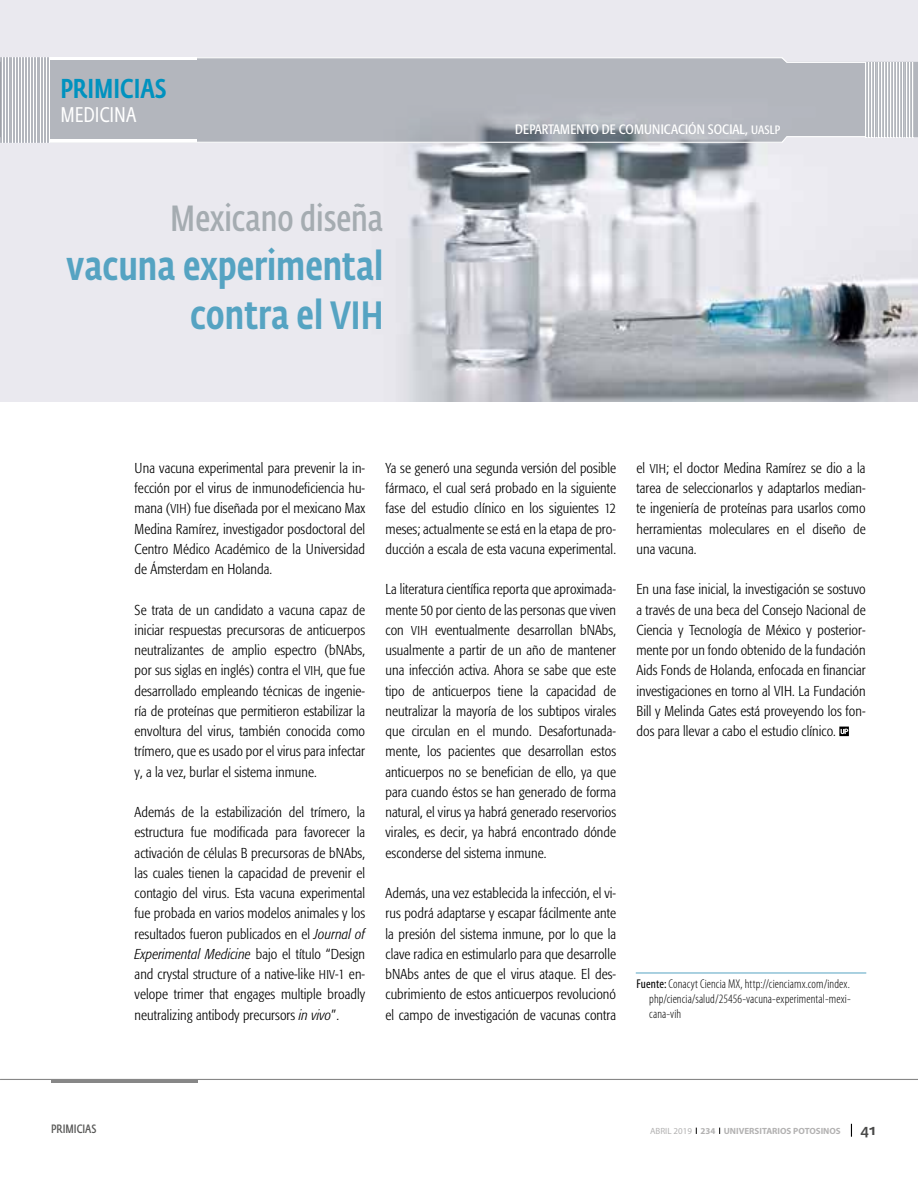
<style>
.page{position:relative;width:918px;height:1188px;background:#fff}
.page>*{position:absolute;margin:0;border:0;box-sizing:border-box;transform-origin:0 0}
.t1{font:500 40.5px/48.6px "Fedra Sans Cond Std";color:#55a3c2;text-align:right}
.t2{font:600 36px "Fedra Sans Cond Std";color:#a5acb1}
.t3{font:500 27px "Fedra Sans Cond Std";color:#0092bf}
.t4{font:21px "Fedra Sans Cond Std";color:#fff}
.t5{font:700 15px "Daxline Pro";color:#4a4a49}
.t6{font:300 condensed 14.25px/20.2px "Formata";letter-spacing:.005em;color:#000;text-align:justify}
.t7{font:condensed 13.5px "Formata";color:#fff}
.t8{font:300 condensed 12.75px/15.3px "Myriad Pro";letter-spacing:.01em;color:#000;text-align:justify}
.t9{font:600 12px "Fedra Sans Cond Std";color:#575756}
.t10{font:700 9px "Myriad Pro";color:#b3b2b2}
.s1{font-size:39px}
.s2{font-size:12px}
.s3{font-size:12.75px}
.s4{font-style:italic}
.s5{font-weight:400}
</style>
<div class="page">
<svg style="left:851px;top:1124px;width:1px;height:13px"></svg>
<img style="left:0;top:0;width:918px;height:402px">
<hr style="left:0;top:1079px;width:918px;height:1px;background:#878787">
<hr style="left:51px;top:1080px;width:147px;height:3px;background:#878787">
<div style="left:0;top:57px;width:918px;height:86px;background:#b3b6bd"></div>
<hr style="left:37px;top:57px;width:1px;height:86px;background:#fff">
<hr style="left:49px;top:57px;width:1px;height:86px;background:#fff">
<hr style="left:33px;top:57px;width:1px;height:86px;background:#fff">
<hr style="left:46px;top:57px;width:1px;height:86px;background:#fff">
<hr style="left:30px;top:57px;width:1px;height:86px;background:#fff">
<hr style="left:43px;top:57px;width:1px;height:86px;background:#fff">
<hr style="left:27px;top:57px;width:1px;height:86px;background:#fff">
<hr style="left:40px;top:57px;width:1px;height:86px;background:#fff">
<hr style="left:24px;top:57px;width:1px;height:86px;background:#fff">
<hr style="left:21px;top:57px;width:1px;height:86px;background:#fff">
<hr style="left:18px;top:57px;width:1px;height:86px;background:#fff">
<hr style="left:15px;top:57px;width:1px;height:86px;background:#fff">
<hr style="left:12px;top:57px;width:1px;height:86px;background:#fff">
<hr style="left:9px;top:57px;width:1px;height:86px;background:#fff">
<hr style="left:5px;top:57px;width:1px;height:86px;background:#fff">
<hr style="left:2px;top:57px;width:1px;height:86px;background:#fff">
<svg style="left:50px;top:136px;width:817px;height:7px;background:#b9bdc3"></svg>
<svg style="left:50px;top:57px;width:817px;height:6px"></svg>
<hr style="left:50px;top:140px;width:147px;height:2px;background:#fff">
<hr style="left:899px;top:62px;width:1px;height:75px;background:#fff">
<hr style="left:912px;top:62px;width:1px;height:75px;background:#fff">
<hr style="left:896px;top:62px;width:1px;height:75px;background:#fff">
<hr style="left:909px;top:62px;width:1px;height:75px;background:#fff">
<hr style="left:893px;top:62px;width:1px;height:75px;background:#fff">
<hr style="left:906px;top:62px;width:1px;height:75px;background:#fff">
<hr style="left:890px;top:62px;width:1px;height:75px;background:#fff">
<hr style="left:903px;top:62px;width:1px;height:75px;background:#fff">
<hr style="left:887px;top:62px;width:1px;height:75px;background:#fff">
<hr style="left:884px;top:62px;width:1px;height:75px;background:#fff">
<hr style="left:881px;top:62px;width:1px;height:75px;background:#fff">
<hr style="left:878px;top:62px;width:1px;height:75px;background:#fff">
<hr style="left:875px;top:62px;width:1px;height:75px;background:#fff">
<hr style="left:871px;top:62px;width:1px;height:75px;background:#fff">
<hr style="left:868px;top:62px;width:1px;height:75px;background:#fff">
<hr style="left:865px;top:62px;width:1px;height:75px;background:#fff">
<svg style="left:839px;top:727px;width:10px;height:9px"></svg>
<hr style="left:636px;top:973px;width:230px;height:1px;background:#55a3c2">
<h3 class="t3" style="left:60px;top:73px;width:108px">PRIMICIAS</h3>
<h3 class="t4" style="left:60px;top:102px;width:77px">MEDICINA</h3>
<h2 class="t2" style="left:170px;top:197px;width:215px">Mexicano diseña</h2>
<h1 class="t1" style="left:67px;top:242px;width:318px">vacuna experimental contra el <span class="s1">VIH</span></h1>
<p class="t7" style="left:515px;top:121px;width:267px">DEPARTAMENTO DE COMUNICACIÓN SOCIAL, <span class="s2">UASLP</span></p>
<p class="t6" style="left:135px;top:458px;width:232px">Una vacuna experimental para prevenir la in&shy;fección por el virus de inmunodeficiencia hu&shy;mana (<span class="s3">VIH</span>) fue diseñada por el mexicano Max Medina Ramírez, investigador posdoctoral del Centro Médico Académico de la Universidad de Ámsterdam en Holanda.</p>
<p class="t6" style="left:135px;top:600px;width:232px">Se trata de un candidato a vacuna capaz de iniciar respuestas precursoras de anticuerpos neutralizantes de amplio espectro (bNAbs, por sus siglas en inglés) contra el <span class="s3">VIH</span>, que fue desarrollado empleando técnicas de ingenie&shy;ría de proteínas que permitieron estabilizar la envoltura del virus, también conocida como trímero, que es usado por el virus para infectar y, a la vez, burlar el sistema inmune.</p>
<p class="t6" style="left:135px;top:802px;width:232px">Además de la estabilización del trímero, la estructura fue modificada para favorecer la activación de células B precursoras de bNAbs, las cuales tienen la capacidad de prevenir el contagio del virus. Esta vacuna experimental fue probada en varios modelos animales y los resultados fueron publicados en el <span class="s4">Journal of Experimental Medicine</span> bajo el título “Design and crystal structure of a native-like <span class="s3">HIV</span>-1 en&shy;velope trimer that engages multiple broadly neutralizing antibody precursors <span class="s4">in vivo</span>”.</p>
<p class="t6" style="left:386px;top:458px;width:232px">Ya se generó una segunda versión del posible fármaco, el cual será probado en la siguiente fase del estudio clínico en los siguientes 12 meses; actualmente se está en la etapa de pro&shy;ducción a escala de esta vacuna experimental.</p>
<p class="t6" style="left:386px;top:579px;width:232px">La literatura científica reporta que aproximada&shy;mente 50 por ciento de las personas que viven con <span class="s3">VIH</span> eventualmente desarrollan bNAbs, usualmente a partir de un año de mantener una infección activa. Ahora se sabe que este tipo de anticuerpos tiene la capacidad de neutralizar la mayoría de los subtipos virales que circulan en el mundo. Desafortunada&shy;mente, los pacientes que desarrollan estos anticuerpos no se benefician de ello, ya que para cuando éstos se han generado de forma natural, el virus ya habrá generado reservorios virales, es decir, ya habrá encontrado dónde esconderse del sistema inmune.</p>
<p class="t6" style="left:386px;top:883px;width:232px">Además, una vez establecida la infección, el vi&shy;rus podrá adaptarse y escapar fácilmente ante la presión del sistema inmune, por lo que la clave radica en estimularlo para que desarrolle bNAbs antes de que el virus ataque. El des&shy;cubrimiento de estos anticuerpos revolucionó el campo de investigación de vacunas contra</p>
<p class="t6" style="left:636px;top:458px;width:231px">el <span class="s3">VIH</span>; el doctor Medina Ramírez se dio a la tarea de seleccionarlos y adaptarlos median&shy;te ingeniería de proteínas para usarlos como herramientas moleculares en el diseño de una vacuna.</p>
<p class="t6" style="left:636px;top:579px;width:231px">En una fase inicial, la investigación se sostuvo a través de una beca del Consejo Nacional de Ciencia y Tecnología de México y posterior&shy;mente por un fondo obtenido de la fundación Aids Fonds de Holanda, enfocada en financiar investigaciones en torno al VIH. La Fundación Bill y Melinda Gates está proveyendo los fon&shy;dos para llevar a cabo el estudio clínico.</p>
<p class="t8" style="left:649px;top:976px;width:203px;text-indent:-13px"><span class="s5">Fuente:</span> Conacyt Ciencia MX, http://cienciamx.com/index. php/ciencia/salud/25456-vacuna-experimental-mexi&shy;cana-vih</p>
<p class="t9" style="left:51px;top:1122px;width:47px">PRIMICIAS</p>
<p class="t10" style="left:650px;top:1125px;width:192px"><span class="s5">ABRIL 2019</span> 234 UNIVERSITARIOS POTOSINOS</p>
<p class="t5" style="left:860px;top:1120px;width:17px">41</p>
</div>
